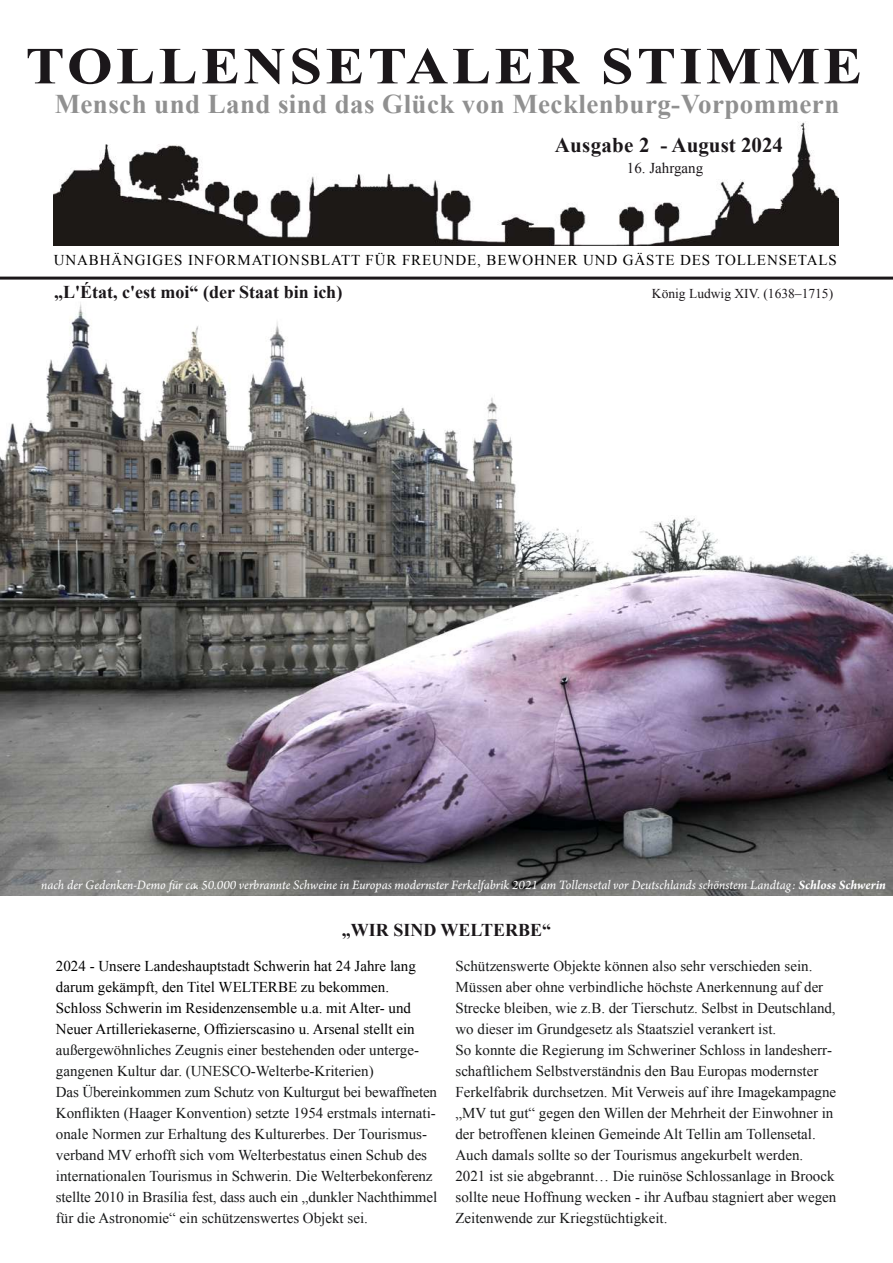
<style>
.page{position:relative;width:893px;height:1263px;background:#fff}
.page>*{position:absolute;margin:0;border:0;box-sizing:border-box;transform-origin:0 0}
.t1{font:700 52.05px "Times New Roman";letter-spacing:.06em;color:#1b171a;scale:1.12 1}
.t2{font:700 27px "Times New Roman";letter-spacing:.015em;color:#909090}
.t3{font:700 21px "Times New Roman";color:#1b171a}
.t4{font:700 18px "Times New Roman";color:#1b171a}
.t5{font:15px/21px "Times New Roman";color:#18191a}
.t6{font:15px/21px "Times New Roman";color:#000}
.t7{font:15px "Times New Roman";letter-spacing:.06em;color:#000}
.t8{font:15px "Times New Roman";color:#1b171a}
.t9{font:italic 13.5px "Arno Pro";color:#fff}
.t10{font:13.5px "Times New Roman";color:#1b171a}
.s1{font-weight:700}
.s2{color:rgb(250 249 249/0)}
</style>
<div class="page">
<hr style="left:0;top:277px;width:893px;height:3px;background:#1b171a">
<img style="left:53px;top:121px;width:785px;height:124px">
<img style="left:0;top:302px;width:893px;height:594px">
<h1 class="t1" style="left:26px;top:48px;width:748px">TOLLENSETALER STIMME</h1>
<h2 class="t2" style="left:55px;top:95px;width:786px">Mensch und Land sind das Glück von Mecklenburg-Vorpommern</h2>
<h3 class="t3" style="left:555px;top:138px;width:230px">Ausgabe 2 - August 2024</h3>
<p class="t8" style="left:627px;top:163px;width:78px">16. Jahrgang</p>
<p class="t7" style="left:54px;top:255px;width:784px">UNABHÄNGIGES INFORMATIONSBLATT FÜR FREUNDE, BEWOHNER UND GÄSTE DES TOLLENSETALS</p>
<p class="t4" style="left:54px;top:286px;width:290px">„L'État, c'est moi“ (der Staat bin ich)</p>
<p class="t10" style="left:652px;top:289px;width:183px">König Ludwig XIV. (1638–1715)</p>
<p class="t9" style="left:41px;top:880px;width:855px">nach der Gedenken-Demo für ca. 50.000 verbrannte Schweine in Europas modernster Ferkelfabrik 2021 am Tollensetal vor Deutschlands schönstem Landtag: <span class="s1">Schloss Schwerin</span><span class="s2">“-</span></p>
<p class="t4" style="left:342px;top:924px;width:211px">„WIR SIND WELTERBE“</p>
<p class="t6" style="left:56px;top:956px;width:361px">2024 - Unsere Landeshauptstadt Schwerin hat 24 Jahre lang darum gekämpft, den Titel WELTERBE zu bekommen.<br>Schloss Schwerin im Residenzensemble u.a. mit Alter- und Neuer Artilleriekaserne, Offizierscasino u. Arsenal stellt ein</p>
<p class="t5" style="left:56px;top:1040px;width:383px">außergewöhnliches Zeugnis einer bestehenden oder unterge&shy;gangenen Kultur dar. (UNESCO-Welterbe-Kriterien)<br>Das Übereinkommen zum Schutz von Kulturgut bei bewaffneten Konflikten (Haager Konvention) setzte 1954 erstmals internati&shy;onale Normen zur Erhaltung des Kulturerbes. Der Tourismus&shy;verband MV erhofft sich vom Welterbestatus einen Schub des internationalen Tourismus in Schwerin. Die Welterbekonferenz stellte 2010 in Brasília fest, dass auch ein „dunkler Nachthimmel für die Astronomie“ ein schützenswertes Objekt sei.</p>
<p class="t5" style="left:455px;top:956px;width:382px">Schützenswerte Objekte können also sehr verschieden sein.<br>Müssen aber ohne verbindliche höchste Anerkennung auf der Strecke bleiben, wie z.B. der Tierschutz. Selbst in Deutschland, wo dieser im Grundgesetz als Staatsziel verankert ist.<br>So konnte die Regierung im Schweriner Schloss in landesherr&shy;schaftlichem Selbstverständnis den Bau Europas modernster Ferkelfabrik durchsetzen. Mit Verweis auf ihre Imagekampagne „MV tut gut“ gegen den Willen der Mehrheit der Einwohner in der betroffenen kleinen Gemeinde Alt Tellin am Tollensetal.<br>Auch damals sollte so der Tourismus angekurbelt werden.<br>2021 ist sie abgebrannt… Die ruinöse Schlossanlage in Broock sollte neue Hoffnung wecken - ihr Aufbau stagniert aber wegen Zeitenwende zur Kriegstüchtigkeit.</p>
</div>
